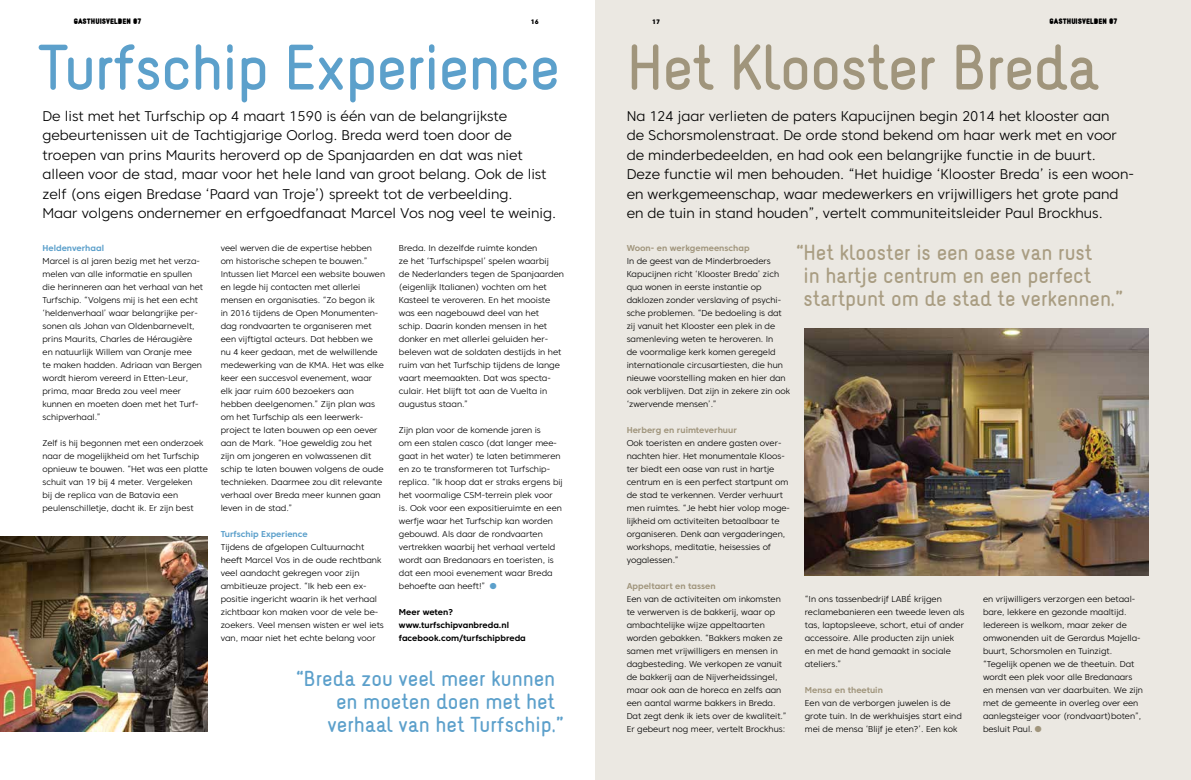
<style>
.page{position:relative;width:1191px;height:780px;background:#fff}
.page>*{position:absolute;margin:0;border:0;box-sizing:border-box;transform-origin:0 0}
.t1{font:56px "Naiv Bold Text";letter-spacing:-.02em;color:#5ca0cb}
.t2{font:56px "Naiv Bold Text";letter-spacing:-.02em;color:#a0957c}
.t3{font:300 27px "Core Sans C 35";color:#5ca0cb}
.t4{font:300 27px "Core Sans C 35";color:#a0957c}
.t5{font:19px/23px "Naiv Bold Text";color:#a99d82}
.t6{font:19px "Naiv Bold Text";color:#5ca0cb}
.t7{font:300 14px/19.5px "Core Sans C 35";color:#000}
.t8{font:300 8.5px/13px "Core Sans C 35";color:#000}
.t9{font:700 8.5px "Core Sans C 65";color:#a0957c}
.t10{font:700 8.5px/13px "Core Sans C 65";color:#000}
.t11{font:700 8.5px "Core Sans C 65";color:#5ca0cb}
.t12{font:900 7px "Naiv";color:#000}
.t13{font:800 6.5px "Core Sans C 85";color:#000}
</style>
<div class="page">
<img style="left:0;top:537px;width:208px;height:195px">
<div style="left:595px;top:0;width:596px;height:780px;background:#ebe8e2"></div>
<img style="left:805px;top:329px;width:343px;height:247px">
<p class="t12" style="left:74px;top:17px;width:69px">GASTHUISVELDEN 07</p>
<p class="t13" style="left:531px;top:17px;width:9px">16</p>
<p class="t13" style="left:652px;top:17px;width:9px">17</p>
<p class="t12" style="left:1049px;top:17px;width:69px">GASTHUISVELDEN 07</p>
<h1 class="t1" style="left:37px;top:31px;width:524px">Turfschip Experience</h1>
<p class="t7" style="left:43px;top:106px;width:515px">De list met het Turfschip op 4 maart 1590 is één van de belangrijkste gebeurtenissen uit de Tachtigjarige Oorlog. Breda werd toen door de troepen van prins Maurits heroverd op de Spanjaarden en dat was niet alleen voor de stad, maar voor het hele land van groot belang. Ook de list zelf (ons eigen Bredase ‘Paard van Troje’) spreekt tot de verbeelding.<br>Maar volgens ondernemer en erfgoedfanaat Marcel Vos nog veel te weinig.</p>
<p class="t11" style="left:43px;top:242px;width:63px">Heldenverhaal</p>
<p class="t8" style="left:43px;top:254px;width:162px">Marcel is al jaren bezig met het verza&shy;melen van alle informatie en spullen die herinneren aan het verhaal van het Turfschip. “Volgens mij is het een echt ‘heldenverhaal’ waar belangrijke per&shy;sonen als Johan van Oldenbarnevelt, prins Maurits, Charles de Héraugière en natuurlijk Willem van Oranje mee<br>te maken hadden. Adriaan van Bergen wordt hierom vereerd in Etten-Leur, prima, maar Breda zou veel meer kunnen en moeten doen met het Turf&shy;schipverhaal.”</p>
<p class="t8" style="left:43px;top:436px;width:167px">Zelf is hij begonnen met een onderzoek naar de mogelijkheid om het Turfschip opnieuw te bouwen. “Het was een platte schuit van 19 bij 4 meter. Vergeleken<br>bij de replica van de Batavia een peulenschilletje, dacht ik. Er zijn best</p>
<p class="t8" style="left:221px;top:241px;width:166px">veel werven die de expertise hebben om historische schepen te bouwen.” Intussen liet Marcel een website bouwen en legde hij contacten met allerlei mensen en organisaties. “Zo begon ik<br>in 2016 tijdens de Open Monumenten&shy;dag rondvaarten te organiseren met een vijftigtal acteurs. Dat hebben we nu 4 keer gedaan, met de welwillende medewerking van de KMA. Het was elke keer een succesvol evenement, waar elk jaar ruim 600 bezoekers aan hebben deelgenomen.” Zijn plan was om het Turfschip als een leerwerk&shy;project te laten bouwen op een oever aan de Mark. “Hoe geweldig zou het zijn om jongeren en volwassenen dit schip te laten bouwen volgens de oude technieken. Daarmee zou dit relevante verhaal over Breda meer kunnen gaan leven in de stad.”</p>
<p class="t11" style="left:221px;top:528px;width:89px">Turfschip Experience</p>
<p class="t8" style="left:221px;top:540px;width:165px">Tijdens de afgelopen Cultuurnacht heeft Marcel Vos in de oude rechtbank veel aandacht gekregen voor zijn ambitieuze project. “Ik heb een ex&shy;positie ingericht waarin ik het verhaal zichtbaar kon maken voor de vele be&shy;zoekers. Veel mensen wisten er wel iets van, maar niet het echte belang voor</p>
<p class="t8" style="left:399px;top:241px;width:167px">Breda. In dezelfde ruimte konden<br>ze het ‘Turfschipspel’ spelen waarbij<br>de Nederlanders tegen de Spanjaarden (eigenlijk Italianen) vochten om het Kasteel te veroveren. En het mooiste was een nagebouwd deel van het schip. Daarin konden mensen in het donker en met allerlei geluiden her&shy;beleven wat de soldaten destijds in het ruim van het Turfschip tijdens de lange vaart meemaakten. Dat was specta&shy;culair. Het blijft tot aan de Vuelta in augustus staan.”</p>
<p class="t8" style="left:399px;top:423px;width:165px">Zijn plan voor de komende jaren is<br>om een stalen casco (dat langer mee&shy;gaat in het water) te laten betimmeren en zo te transformeren tot Turfschip&shy;replica. “Ik hoop dat er straks ergens bij het voormalige CSM-terrein plek voor is. Ook voor een expositieruimte en een werfje waar het Turfschip kan worden gebouwd. Als daar de rondvaarten vertrekken waarbij het verhaal verteld wordt aan Bredanaars en toeristen, is dat een mooi evenement waar Breda behoefte aan heeft!”</p>
<h2 class="t3" style="left:488px;top:568px;width:12px">•</h2>
<p class="t10" style="left:399px;top:605px;width:128px">Meer weten? www.turfschipvanbreda.nl facebook.com/turfschipbreda</p>
<h3 class="t6" style="left:296px;top:666px;width:260px">“Breda zou veel meer kunnen</h3>
<h3 class="t6" style="left:336px;top:689px;width:220px">en moeten doen met het</h3>
<h3 class="t6" style="left:327px;top:712px;width:237px">verhaal van het Turfschip.”</h3>
<h1 class="t2" style="left:626px;top:31px;width:474px">Het Klooster Breda</h1>
<p class="t7" style="left:626px;top:106px;width:509px">Na 124 jaar verlieten de paters Kapucijnen begin 2014 het klooster aan<br>de Schorsmolenstraat. De orde stond bekend om haar werk met en voor de minderbedeelden, en had ook een belangrijke functie in de buurt.<br>Deze functie wil men behouden. “Het huidige ‘Klooster Breda’ is een woon&shy;en werkgemeenschap, waar medewerkers en vrijwilligers het grote pand en de tuin in stand houden”, vertelt communiteitsleider Paul Brockhus.</p>
<h3 class="t5" style="left:803px;top:241px;width:321px;text-indent:-7px">“Het klooster is een oase van rust<br>in hartje centrum en een perfect startpunt om de stad te verkennen.”</h3>
<p class="t9" style="left:626px;top:242px;width:124px">Woon- en werkgemeenschap</p>
<p class="t8" style="left:626px;top:254px;width:165px">In de geest van de Minderbroeders Kapucijnen richt ‘Klooster Breda’ zich qua wonen in eerste instantie op daklozen zonder verslaving of psychi&shy;sche problemen. “De bedoeling is dat zij vanuit het Klooster een plek in de samenleving weten te heroveren. In<br>de voormalige kerk komen geregeld internationale circusartiesten, die hun nieuwe voorstelling maken en hier dan ook verblijven. Dat zijn in zekere zin ook ‘zwervende mensen’.”</p>
<p class="t9" style="left:626px;top:424px;width:112px">Herberg en ruimteverhuur</p>
<p class="t8" style="left:626px;top:436px;width:165px">Ook toeristen en andere gasten over&shy;nachten hier. Het monumentale Kloos&shy;ter biedt een oase van rust in hartje centrum en is een perfect startpunt om de stad te verkennen. Verder verhuurt men ruimtes. “Je hebt hier volop moge&shy;lijkheid om activiteiten betaalbaar te organiseren. Denk aan vergaderingen, workshops, meditatie, heisessies of yogalessen.”</p>
<p class="t9" style="left:626px;top:580px;width:91px">Appeltaart en tassen</p>
<p class="t8" style="left:626px;top:592px;width:161px">Een van de activiteiten om inkomsten te verwerven is de bakkerij, waar op ambachtelijke wijze appeltaarten worden gebakken. “Bakkers maken ze samen met vrijwilligers en mensen in dagbesteding. We verkopen ze vanuit de bakkerij aan de Nijverheidssingel, maar ook aan de horeca en zelfs aan een aantal warme bakkers in Breda.<br>Dat zegt denk ik iets over de kwaliteit.” Er gebeurt nog meer, vertelt Brockhus:</p>
<p class="t8" style="left:805px;top:592px;width:161px">“In ons tassenbedrijf LABÉ krijgen reclamebanieren een tweede leven als tas, laptopsleeve, schort, etui of ander accessoire. Alle producten zijn uniek en met de hand gemaakt in sociale ateliers.”</p>
<p class="t8" style="left:983px;top:592px;width:161px">en vrijwilligers verzorgen een betaal&shy;bare, lekkere en gezonde maaltijd.<br>Iedereen is welkom, maar zeker de omwonenden uit de Gerardus Majella&shy;buurt, Schorsmolen en Tuinzigt. “Tegelijk openen we de theetuin. Dat wordt een plek voor alle Bredanaars en mensen van ver daarbuiten. We zijn met de gemeente in overleg over een aanlegsteiger voor (rondvaart)boten”, besluit Paul.</p>
<p class="t9" style="left:805px;top:684px;width:79px">Mensa en theetuin</p>
<p class="t8" style="left:805px;top:696px;width:158px">Een van de verborgen juwelen is de grote tuin. In de werkhuisjes start eind mei de mensa ‘Blijf je eten?’. Een kok</p>
<h2 class="t4" style="left:1032px;top:711px;width:12px">•</h2>
</div>
